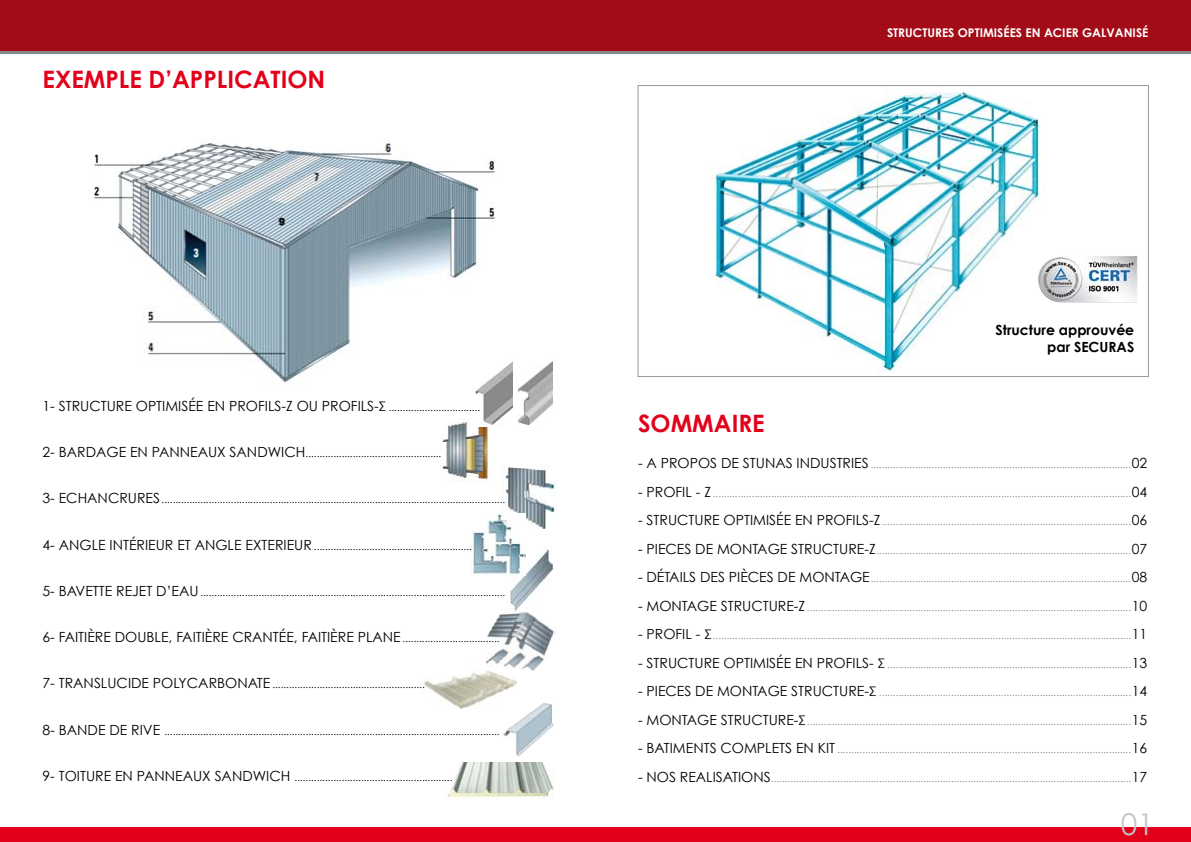
<style>
.page{position:relative;width:1191px;height:842px;background:#fff}
.page>*{position:absolute;margin:0;border:0;box-sizing:border-box;transform-origin:0 0}
.t1{font:30px "Century Gothic";color:#c5c6c8}
.t2{font:700 24px "Century Gothic";color:#e2001a}
.t3{font:14px "Century Gothic";color:#000}
.t4{font:700 14px/16.8px "Century Gothic";color:#000;text-align:right}
.t5{font:700 12px "Century Gothic";color:#fff}
.t6{font:10px "Century Gothic";color:#87888a}
.t7{font:10px "Century Gothic";color:#000}
.s1{font-size:10px}
.s2{font-size:14px}
.s3{font-size:14px;color:#000}
</style>
<div class="page">
<img style="left:424px;top:670px;width:93px;height:39px">
<img style="left:500px;top:702px;width:54px;height:55px">
<div style="left:0;top:0;width:595px;height:51px;background:#a30c16"></div>
<hr style="left:0;top:51px;width:595px;height:3px;background:#87888a">
<div style="left:0;top:828px;width:595px;height:14px;background:#e2001a"></div>
<img style="left:94px;top:140px;width:401px;height:245px">
<img style="left:440px;top:421px;width:49px;height:61px">
<img style="left:502px;top:466px;width:54px;height:63px">
<img style="left:510px;top:547px;width:43px;height:64px">
<img style="left:486px;top:612px;width:69px;height:59px">
<img style="left:470px;top:514px;width:55px;height:62px">
<img style="left:447px;top:762px;width:108px;height:36px">
<img style="left:517px;top:361px;width:36px;height:64px">
<img style="left:473px;top:357px;width:40px;height:70px">
<div style="left:595px;top:0;width:596px;height:51px;background:#a30c16"></div>
<hr style="left:595px;top:51px;width:596px;height:3px;background:#87888a">
<div style="left:595px;top:828px;width:596px;height:14px;background:#e2001a"></div>
<img style="left:709px;top:87px;width:335px;height:286px">
<div style="left:637px;top:85px;width:512px;height:292px;border:1px solid #9c9d9f"></div>
<img style="left:1037px;top:256px;width:100px;height:46px">
<h2 class="t2" style="left:43px;top:64px;width:284px">EXEMPLE D’APPLICATION</h2>
<h3 class="t3" style="left:43px;top:397px;width:439px">1- STRUCTURE OPTIMISÉE EN PROFILS-Z OU PROFILS-<span class="s1">∑ .................................</span></h3>
<h3 class="t3" style="left:43px;top:443px;width:65px">2- BARDAGE</h3>
<p class="t7" style="left:130px;top:447px;width:313px"><span class="s2">EN PANNEAUX SANDWICH</span>.................................................</p>
<p class="t7" style="left:43px;top:493px;width:464px"><span class="s2">3- ECHANCRURES</span> ............................................................................................................................</p>
<h3 class="t3" style="left:43px;top:536px;width:37px">4- ANGLE</h3>
<h3 class="t3" style="left:110px;top:536px;width:8px">INTÉRIEUR</h3>
<h3 class="t3" style="left:177px;top:536px;width:28px">ET ANGLE</h3>
<h3 class="t3" style="left:245px;top:536px;width:9px">EXTERIEUR</h3>
<p class="t7" style="left:314px;top:540px;width:159px">.........................................................</p>
<h3 class="t3" style="left:43px;top:582px;width:33px">5- BAVETTE</h3>
<h3 class="t3" style="left:116px;top:582px;width:65px">REJET D’EAU</h3>
<p class="t7" style="left:200px;top:586px;width:306px">..............................................................................................................</p>
<h3 class="t3" style="left:43px;top:628px;width:93px">6- FAITI ÈRE DOUBLE</h3>
<h3 class="t3" style="left:169px;top:628px;width:15px">, FAITI</h3>
<h3 class="t3" style="left:205px;top:628px;width:38px">ÈRE CRANTÉE</h3>
<h3 class="t3" style="left:294px;top:628px;width:15px">, FAITI</h3>
<h3 class="t3" style="left:330px;top:628px;width:37px">ÈRE PLANE</h3>
<p class="t7" style="left:402px;top:632px;width:98px">...................................</p>
<h3 class="t3" style="left:43px;top:675px;width:32px">7- TRANSLUCI</h3>
<h3 class="t3" style="left:131px;top:675px;width:66px">DE POLYCARBONATE</h3>
<p class="t7" style="left:272px;top:679px;width:154px">.......................................................</p>
<h3 class="t3" style="left:43px;top:721px;width:27px">8- BAN</h3>
<h3 class="t3" style="left:88px;top:721px;width:52px">DE DE RIVE</h3>
<p class="t7" style="left:164px;top:725px;width:337px">.........................................................................................................................</p>
<p class="t7" style="left:43px;top:771px;width:411px"><span class="s2">9- TOITURE EN PANNEAUX SANDWICH</span> .........................................................</p>
<p class="t5" style="left:887px;top:25px;width:165px">structures OPTIMISÉES en acie</p>
<p class="t5" style="left:1072px;top:25px;width:78px">r GALVANISÉ</p>
<h3 class="t4" style="left:995px;top:322px;width:140px">Structure approuvée par SECURAS</h3>
<h2 class="t2" style="left:638px;top:408px;width:128px">SOMMAIRE</h2>
<p class="t6" style="left:638px;top:459px;width:510px"><span class="s3">- A PROPOS DE STUNAS INDUSTRIES</span> ..............................................................................................<span class="s3">02</span></p>
<p class="t6" style="left:638px;top:487px;width:510px"><span class="s3">- PROFIL - Z</span> .......................................................................................................................................................<span class="s3">04</span></p>
<p class="t6" style="left:638px;top:516px;width:510px"><span class="s3">- STRUCTURE OPTIMISÉE EN PROFILS-Z</span>..........................................................................................<span class="s3">06</span></p>
<p class="t6" style="left:638px;top:544px;width:510px"><span class="s3">- PIECES DE MONTAGE STRUCTURE-Z</span>............................................................................................<span class="s3">07</span></p>
<p class="t6" style="left:638px;top:573px;width:510px"><span class="s3">- DÉTAILS DES PIÈCES DE MONTAGE</span>..............................................................................................<span class="s3">08</span></p>
<p class="t6" style="left:638px;top:601px;width:510px"><span class="s3">- MONTAGE STRUCTURE-Z</span> .....................................................................................................................<span class="s3">10</span></p>
<p class="t6" style="left:638px;top:630px;width:510px"><span class="s3">- PROFIL -</span> <sup>∑</sup>.......................................................................................................................................................<span class="s3">11</span></p>
<p class="t6" style="left:638px;top:658px;width:510px"><span class="s3">- STRUCTURE OPTIMISÉE EN PROFILS-</span> <sup>∑</sup> ........................................................................................<span class="s3">13</span></p>
<p class="t6" style="left:638px;top:687px;width:510px"><span class="s3">- PIECES DE MONTAGE STRUCTURE-</span><sup>∑</sup> ...........................................................................................<span class="s3">14</span></p>
<p class="t6" style="left:638px;top:715px;width:510px"><span class="s3">- MONTAGE STRUCTURE-</span><sup>∑</sup>.....................................................................................................................<span class="s3">15</span></p>
<p class="t6" style="left:638px;top:744px;width:510px"><span class="s3">- BATIMENTS COMPLETS EN KIT</span> ..........................................................................................................<span class="s3">16</span></p>
<p class="t6" style="left:638px;top:772px;width:510px"><span class="s3">- NOS REALISATIONS</span>..................................................................................................................................<span class="s3">17</span></p>
<h1 class="t1" style="left:1120px;top:805px;width:35px">01</h1>
</div>
